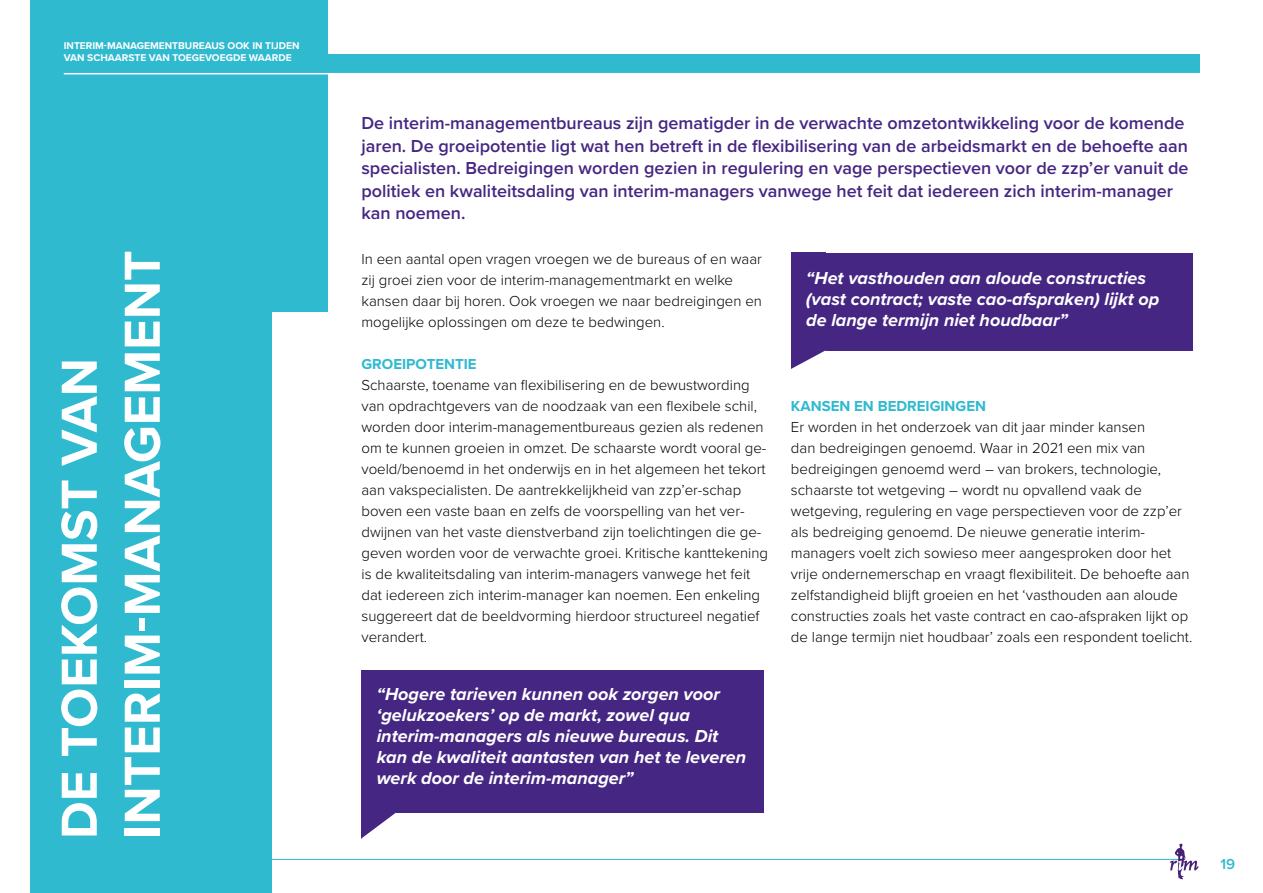
<style>
.page{position:relative;width:1263px;height:893px;background:#fff}
.page>*{position:absolute;margin:0;border:0;box-sizing:border-box;transform-origin:0 0}
.t1{font:700 52.5px/63px "Proxima Nova";color:#fff}
.t2{font:600 18px/22.5px "Proxima Nova";color:#452683}
.t3{font:italic 700 18px/21px "Proxima Nova";color:#fff}
.t4{font:300 15px/21px "Proxima Nova";color:#000}
.t5{font:700 15px "Proxima Nova";color:#2fbad0}
.t6{font:600 15px "Proxima Nova";color:#2fbad0}
.t7{font:700 10.2px/12.3px "Proxima Nova";color:#fff}
</style>
<div class="page">
<div style="left:30px;top:0;width:241px;height:893px;background:#2fbad0"></div>
<div style="left:210px;top:0;width:118px;height:311px;background:#2fbad0"></div>
<div style="left:54px;top:54px;width:1145px;height:20px;background:#2fbad0"></div>
<hr style="left:64px;top:73px;width:1145px;height:1px;background:#fff">
<div style="left:825px;top:253px;width:368px;height:97px;background:#452683"></div>
<div style="left:791px;top:253px;width:34px;height:116px;background:#452683"></div>
<svg style="left:791px;top:350px;width:58px;height:19px"></svg>
<div style="left:396px;top:670px;width:367px;height:143px;background:#452683"></div>
<div style="left:361px;top:670px;width:35px;height:168px;background:#452683"></div>
<svg style="left:361px;top:813px;width:58px;height:46px"></svg>
<hr style="left:271px;top:859px;width:909px;height:1px;background:#30b9d0">
<svg style="left:1170px;top:844px;width:29px;height:35px"></svg>
<p class="t7" style="left:64px;top:39px;width:237px">INTERIM-MANAGEMENTBUREAUS OOK IN TIJDEN<br>VAN SCHAARSTE VAN TOEGEVOEGDE WAARDE</p>
<h1 class="t1" style="left:47px;top:839px;width:590px;rotate:-90deg">DE TOEKOMST VAN<br>INTERIM-MANAGEMENT</h1>
<p class="t2" style="left:361px;top:111px;width:829px">De interim-managementbureaus zijn gematigder in de verwachte omzetontwikkeling voor de komende jaren. De groeipotentie ligt wat hen betreft in de flexibilisering van de arbeidsmarkt en de behoefte aan specialisten. Bedreigingen worden gezien in regulering en vage perspectieven voor de zzp’er vanuit de politiek en kwaliteitsdaling van interim-managers vanwege het feit dat iedereen zich interim-manager kan noemen.</p>
<p class="t4" style="left:361px;top:248px;width:402px">In een aantal open vragen vroegen we de bureaus of en waar zij groei zien voor de interim-managementmarkt en welke kansen daar bij horen. Ook vroegen we naar bedreigingen en mogelijke oplossingen om deze te bedwingen.</p>
<p class="t5" style="left:361px;top:353px;width:117px">GROEIPOTENTIE</p>
<p class="t4" style="left:361px;top:374px;width:408px">Schaarste, toename van flexibilisering en de bewustwording van opdrachtgevers van de noodzaak van een flexibele schil, worden door interim-managementbureaus gezien als redenen om te kunnen groeien in omzet. De schaarste wordt vooral ge&shy;voeld/benoemd in het onderwijs en in het algemeen het tekort aan vakspecialisten. De aantrekkelijkheid van zzp’er-schap boven een vaste baan en zelfs de voorspelling van het ver&shy;dwijnen van het vaste dienstverband zijn toelichtingen die ge&shy;geven worden voor de verwachte groei. Kritische kanttekening is de kwaliteitsdaling van interim-managers vanwege het feit dat iedereen zich interim-manager kan noemen. Een enkeling suggereert dat de beeldvorming hierdoor structureel negatief verandert.</p>
<p class="t3" style="left:377px;top:683px;width:371px">“Hogere tarieven kunnen ook zorgen voor ‘gelukzoekers’ op de markt, zowel qua interim-managers als nieuwe bureaus. Dit kan de kwaliteit aantasten van het te leveren werk door de interim-manager”</p>
<p class="t3" style="left:806px;top:267px;width:354px">“Het vasthouden aan aloude constructies (vast contract; vaste cao-afspraken) lijkt op de lange termijn niet houdbaar”</p>
<p class="t5" style="left:791px;top:395px;width:197px">KANSEN EN BEDREIGINGEN</p>
<p class="t4" style="left:791px;top:416px;width:403px">Er worden in het onderzoek van dit jaar minder kansen<br>dan bedreigingen genoemd. Waar in 2021 een mix van bedreigingen genoemd werd – van brokers, technologie, schaarste tot wetgeving – wordt nu opvallend vaak de wetgeving, regulering en vage perspectieven voor de zzp’er als bedreiging genoemd. De nieuwe generatie interim&shy;managers voelt zich sowieso meer aangesproken door het vrije ondernemerschap en vraagt flexibiliteit. De behoefte aan zelfstandigheid blijft groeien en het ‘vasthouden aan aloude constructies zoals het vaste contract en cao-afspraken lijkt op de lange termijn niet houdbaar’ zoals een respondent toelicht.</p>
<p class="t6" style="left:1220px;top:853px;width:16px">19</p>
</div>
